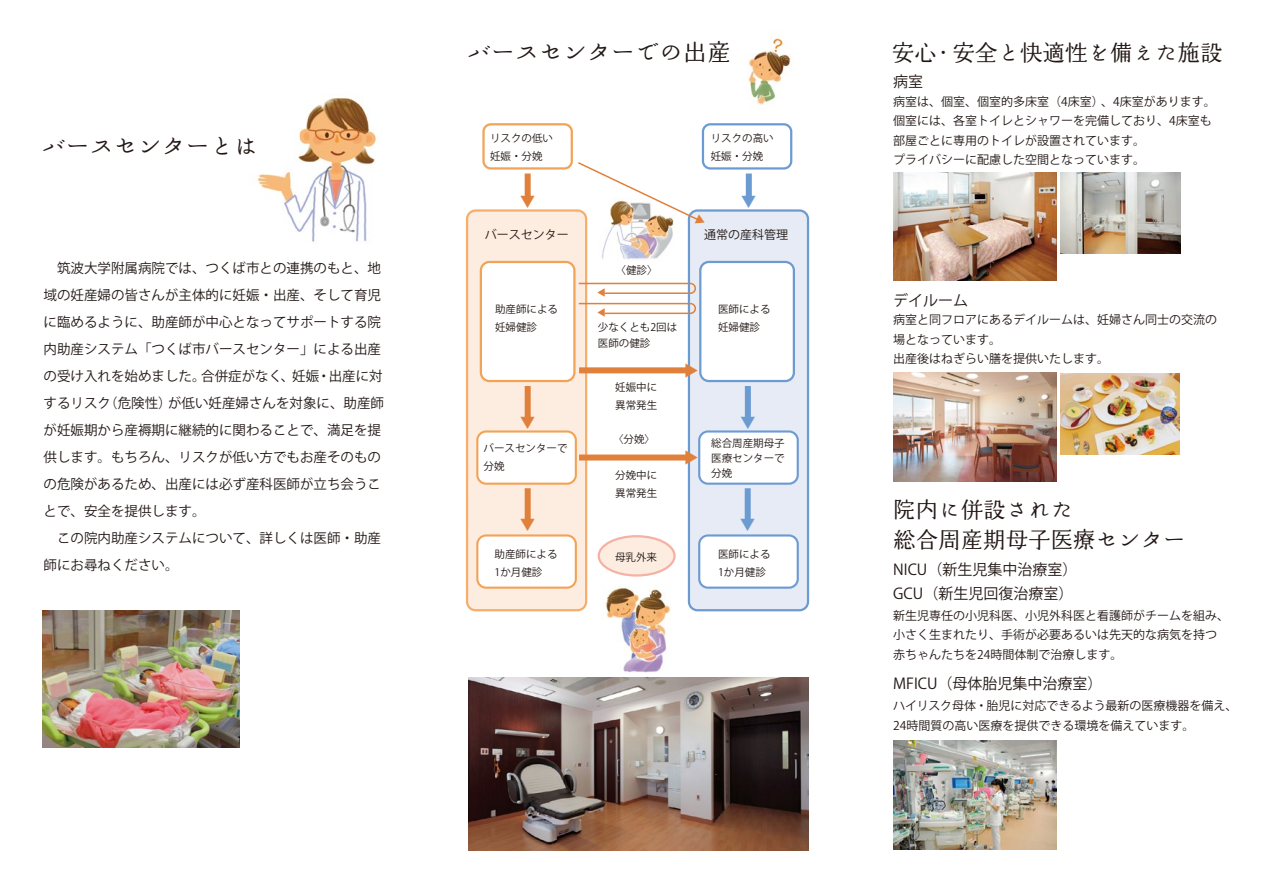
<style>
.page{position:relative;width:1263px;height:893px;background:#fff}
.page>*{position:absolute;margin:0;border:0;box-sizing:border-box;transform-origin:0 0}
.t1{font:24px "Maruminold";color:#221815}
.t2{font:22.5px/30px "Maruminold";color:#221815}
.t3{font:15px/24px "Koz Go Pro";color:#221815}
.t4{font:15px "Koz Go Pr 6 N";color:#e0803a}
.t5{font:15px "Koz Go Pr 6 N";color:#6c9bd2}
.t6{font:13.5px/27px "Koz Go Pr 6 N";color:#221815}
.t7{font:12px/19.5px "Koz Go Pro";color:#221815}
.t8{font:12px "Koz Go Pr 6 N";color:#221815}
.t9{font:10.5px/18px "Koz Go Pr 6 N";color:#221815}
.t10{font:9px "Koz Go Pr 6 N";color:#e0803a}
</style>
<div class="page">
<div style="left:467px;top:210px;width:119px;height:400px;background:#fdede1;border-radius:9px"></div>
<div style="left:466px;top:209px;width:121px;height:402px;border:2px solid #f6ae6a;border-radius:9px"></div>
<div style="left:689px;top:210px;width:119px;height:400px;background:#e6ebf5;border-radius:9px"></div>
<div style="left:688px;top:209px;width:121px;height:402px;border:2px solid #6c9bd2;border-radius:9px"></div>
<img style="left:605px;top:587px;width:66px;height:86px">
<img style="left:602px;top:227px;width:71px;height:33px">
<img style="left:748px;top:38px;width:44px;height:67px">
<img style="left:257px;top:97px;width:121px;height:145px">
<img style="left:43px;top:610px;width:196px;height:138px">
<img style="left:468px;top:677px;width:340px;height:173px">
<img style="left:893px;top:172px;width:163px;height:109px">
<img style="left:894px;top:741px;width:163px;height:108px">
<img style="left:1061px;top:172px;width:119px;height:82px">
<img style="left:893px;top:373px;width:163px;height:109px">
<img style="left:1061px;top:373px;width:119px;height:82px">
<div style="left:482px;top:123px;width:91px;height:47px;border:2px solid #f1a358;border-radius:7px"></div>
<div style="left:702px;top:123px;width:90px;height:47px;border:2px solid #6c9bd2;border-radius:7px"></div>
<div style="left:477px;top:431px;width:99px;height:53px;background:#fff;border-radius:9px"></div>
<div style="left:476px;top:430px;width:101px;height:55px;border:2px solid #f1a358;border-radius:9px"></div>
<div style="left:699px;top:431px;width:99px;height:53px;background:#fff;border-radius:9px"></div>
<div style="left:698px;top:430px;width:101px;height:55px;border:2px solid #6c9bd2;border-radius:9px"></div>
<div style="left:477px;top:535px;width:99px;height:53px;background:#fff;border-radius:9px"></div>
<div style="left:476px;top:534px;width:101px;height:55px;border:2px solid #f1a358;border-radius:9px"></div>
<div style="left:699px;top:535px;width:99px;height:53px;background:#fff;border-radius:9px"></div>
<div style="left:698px;top:534px;width:101px;height:55px;border:2px solid #6c9bd2;border-radius:9px"></div>
<div style="left:599px;top:536px;width:75px;height:39px;background:#fdede1;border-radius:50%"></div>
<div style="left:598px;top:535px;width:78px;height:42px;border:2px solid #f5b1a5;border-radius:50%"></div>
<div style="left:481px;top:262px;width:93px;height:119px;background:#fff;border-radius:9px"></div>
<div style="left:480px;top:261px;width:95px;height:121px;border:2px solid #f1a358;border-radius:9px"></div>
<div style="left:700px;top:262px;width:94px;height:119px;background:#fff;border-radius:9px"></div>
<div style="left:699px;top:261px;width:96px;height:121px;border:2px solid #6c9bd2;border-radius:9px"></div>
<div style="left:525px;top:386px;width:6px;height:34px;background:#e0803a"></div>
<div style="left:745px;top:386px;width:6px;height:34px;background:#6c9bd2"></div>
<div style="left:525px;top:174px;width:6px;height:25px;background:#e0803a"></div>
<div style="left:746px;top:174px;width:6px;height:25px;background:#6c9bd2"></div>
<div style="left:579px;top:367px;width:111px;height:6px;background:#e0803a"></div>
<div style="left:579px;top:454px;width:111px;height:6px;background:#e0803a"></div>
<div style="left:525px;top:488px;width:6px;height:35px;background:#e0803a"></div>
<div style="left:745px;top:488px;width:6px;height:35px;background:#6c9bd2"></div>
<svg style="left:578px;top:282px;width:118px;height:13px"></svg>
<svg style="left:578px;top:302px;width:118px;height:13px"></svg>
<svg style="left:576px;top:161px;width:131px;height:66px"></svg>
<p class="t1" style="left:42px;top:134px;width:218px">バースセンターとは</p>
<p class="t6" style="left:44px;top:255px;width:342px">　筑波大学附属病院では、つくば市との連携のもと、地域の妊産婦の皆さんが主体的に妊娠・出産、そして育児に臨めるように、助産師が中心となってサポートする院内助産システム「つくば市バースセンター」による出産の受け入れを始めました。合併症がなく、妊娠・出産に対するリスク（危険性）が低い妊産婦さんを対象に、助産師が妊娠期から産褥期に継続的に関わることで、満足を提供します。もちろん、リスクが低い方でもお産そのものの危険があるため、出産には必ず産科医師が立ち会うことで、安全を提供します。<br>　この院内助産システムについて、詳しくは医師・助産師にお尋ねください。</p>
<p class="t1" style="left:467px;top:40px;width:265px">バースセンターでの出産</p>
<p class="t2" style="left:892px;top:38px;width:332px">安心・安全と快適性を備えた施設</p>
<p class="t9" style="left:490px;top:129px;width:64px">リスクの低い妊娠・分娩</p>
<p class="t9" style="left:711px;top:129px;width:64px">リスクの高い妊娠・分娩</p>
<p class="t4" style="left:520px;top:193px;width:16px">▼</p>
<p class="t5" style="left:741px;top:193px;width:16px">▼</p>
<p class="t8" style="left:485px;top:228px;width:85px">バースセンター</p>
<p class="t8" style="left:704px;top:228px;width:85px">通常の産科管理</p>
<p class="t9" style="left:616px;top:262px;width:43px">〈健診〉</p>
<p class="t10" style="left:607px;top:288px;width:31px;rotate:90deg">▼ ▼</p>
<p class="t9" style="left:495px;top:300px;width:64px">助産師による妊婦健診</p>
<p class="t9" style="left:718px;top:300px;width:54px">医師による妊婦健診</p>
<p class="t9" style="left:598px;top:319px;width:81px;line-height:16.5px">少なくとも2回は医師の健診</p>
<p class="t9" style="left:615px;top:379px;width:43px">妊娠中に異常発生</p>
<p class="t4" style="left:683px;top:378px;width:16px;rotate:-90deg">▼</p>
<p class="t4" style="left:520px;top:414px;width:16px">▼</p>
<p class="t5" style="left:740px;top:414px;width:16px">▼</p>
<p class="t9" style="left:613px;top:430px;width:43px">〈分娩〉</p>
<p class="t9" style="left:483px;top:439px;width:85px">バースセンターで分娩</p>
<p class="t9" style="left:711px;top:435px;width:75px;line-height:15px">総合周産期母子医療センターで</p>
<p class="t9" style="left:615px;top:466px;width:43px">分娩中に</p>
<p class="t9" style="left:711px;top:464px;width:22px">分娩</p>
<p class="t9" style="left:615px;top:484px;width:43px">異常発生</p>
<p class="t4" style="left:683px;top:465px;width:16px;rotate:-90deg">▼</p>
<p class="t4" style="left:520px;top:516px;width:16px">▼</p>
<p class="t5" style="left:740px;top:516px;width:16px">▼</p>
<p class="t9" style="left:495px;top:545px;width:64px">助産師による<br>1か月健診</p>
<p class="t9" style="left:718px;top:545px;width:54px">医師による<br>1か月健診</p>
<p class="t9" style="left:615px;top:548px;width:43px">母乳外来</p>
<p class="t3" style="left:893px;top:70px;width:31px">病室</p>
<p class="t7" style="left:893px;top:92px;width:324px">病室は、個室、個室的多床室（4床室）、4床室があります。個室には、各室トイレとシャワーを完備しており、4床室も部屋ごとに専用のトイレが設置されています。<br>プライバシーに配慮した空間となっています。</p>
<p class="t3" style="left:893px;top:289px;width:76px">デイルーム</p>
<p class="t7" style="left:893px;top:311px;width:325px">病室と同フロアにあるデイルームは、妊婦さん同士の交流の場となっています。<br>出産後はねぎらい膳を提供いたします。</p>
<p class="t2" style="left:893px;top:495px;width:294px">院内に併設された<br>総合周産期母子医療センター</p>
<p class="t3" style="left:893px;top:557px;width:186px">NICU（新生児集中治療室）<br>GCU（新生児回復治療室）</p>
<p class="t7" style="left:893px;top:606px;width:337px">新生児専任の小児科医、小児外科医と看護師がチームを組み、小さく生まれたり、手術が必要あるいは先天的な病気を持つ赤ちゃんたちを24時間体制で治療します。</p>
<p class="t3" style="left:893px;top:671px;width:211px">MFICU（母体胎児集中治療室）</p>
<p class="t7" style="left:893px;top:696px;width:346px">ハイリスク母体・胎児に対応できるよう最新の医療機器を備え、<br>24時間質の高い医療を提供できる環境を備えています。</p>
</div>
